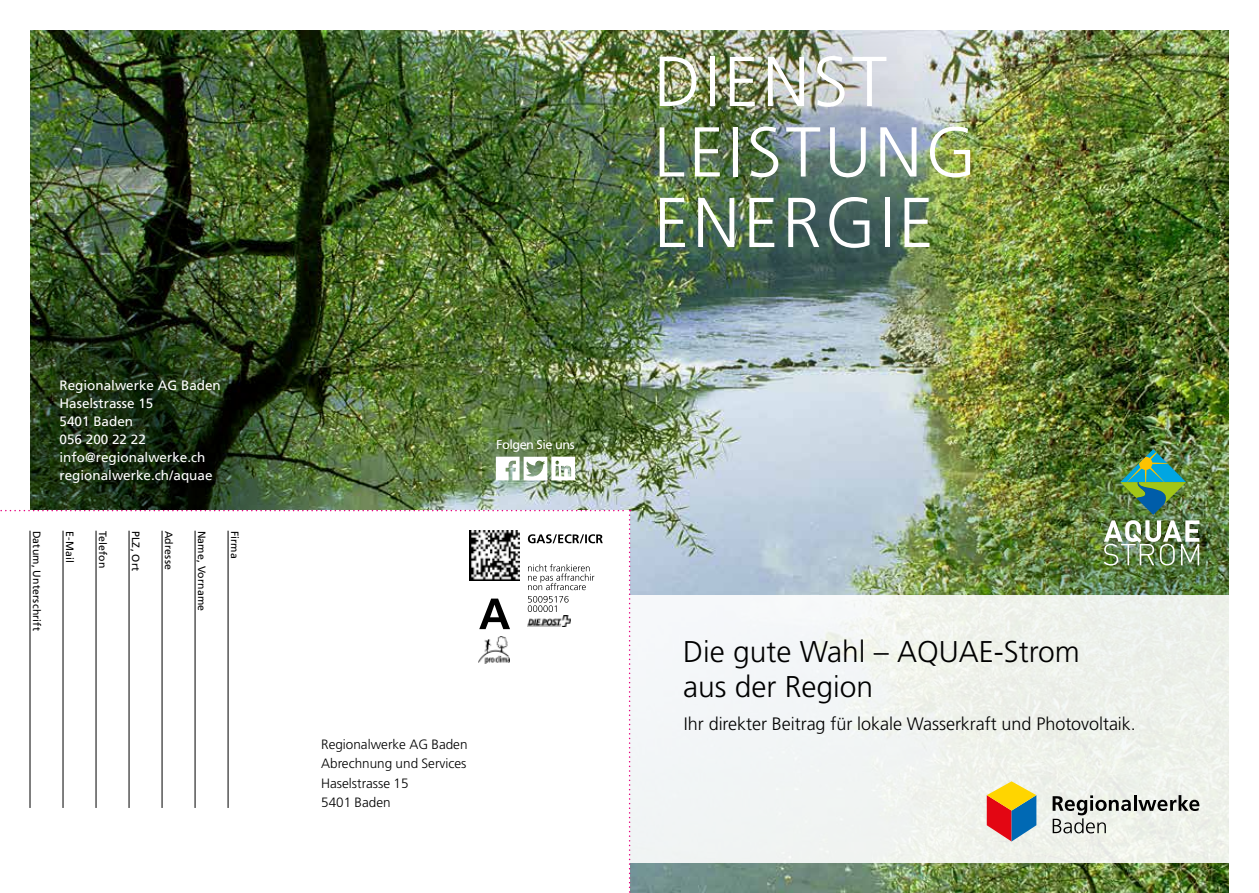
<style>
.page{position:relative;width:1259px;height:893px;background:#fff}
.page>*{position:absolute;margin:0;border:0;box-sizing:border-box;transform-origin:0 0}
.t1{font:300 70.5px/70.5px "Frutiger LT Std";letter-spacing:.05em;color:#fff}
.t2{font:300 30px/34.5px "Frutiger LT Std";color:#000}
.t3{font:300 18px "Frutiger LT Std";letter-spacing:-.005em;color:#000}
.t4{font:13.5px/18px "Frutiger";color:#fff}
.t5{font:300 13.5px/19.5px "Frutiger LT Std";color:#000}
.t6{font:12.75px "Frutiger LT Std";letter-spacing:-.04em;color:#fff}
.t7{font:10.5px "Frutiger";letter-spacing:.015em;color:#000}
</style>
<div class="page">
<img style="left:30px;top:30px;width:1199px;height:863px">
<img style="left:30px;top:155px;width:338px;height:204px">
<img style="left:30px;top:359px;width:380px;height:151px">
<img style="left:906px;top:376px;width:323px;height:219px">
<div style="left:1097px;top:443px;width:109px;height:130px;background:#000;opacity:.3"></div>
<img style="left:1103px;top:449px;width:96px;height:117px">
<img style="left:675px;top:30px;width:401px;height:294px">
<img style="left:602px;top:30px;width:401px;height:168px">
<div style="left:629px;top:595px;width:630px;height:268px;background:linear-gradient(to bottom,#f2f5f2,#f0f3f0)"></div>
<svg style="left:986px;top:781px;width:50px;height:60px;background:#b58e6f"></svg>
<hr style="left:1133px;top:795px;width:3px;height:16px;background:#000">
<svg style="left:1138px;top:795px;width:61px;height:16px"></svg>
<svg style="left:1052px;top:795px;width:79px;height:38px;background:#b4b7b1"></svg>
<svg style="left:0;top:510px;width:630px;height:383px"></svg>
<svg style="left:496px;top:457px;width:79px;height:23px"></svg>
<p class="t4" style="left:60px;top:376px;width:163px">Regionalwerke AG Baden<br>Haselstrasse 15<br>5401 Baden<br>056 200 22 22 info@regionalwerke.ch regionalwerke.ch/aquae</p>
<p class="t7" style="left:43px;top:531px;width:102px;rotate:90deg">Datum, Unterschrift</p>
<p class="t7" style="left:76px;top:531px;width:33px;rotate:90deg">E-Mail</p>
<p class="t7" style="left:109px;top:531px;width:39px;rotate:90deg">Telefon</p>
<p class="t7" style="left:142px;top:531px;width:42px;rotate:90deg">PLZ, Ort</p>
<p class="t7" style="left:175px;top:531px;width:41px;rotate:90deg">Adresse</p>
<p class="t7" style="left:208px;top:531px;width:82px;rotate:90deg">Name, Vorname</p>
<p class="t7" style="left:241px;top:531px;width:29px;rotate:90deg">Firma</p>
<p class="t6" style="left:496px;top:437px;width:80px">Folgen Sie uns</p>
<p class="t5" style="left:321px;top:735px;width:148px">Regionalwerke AG Baden<br>Abrechnung und Services<br>Haselstrasse 15<br>5401 Baden</p>
<h1 class="t1" style="left:654px;top:47px;width:324px">DIENST<br>LEISTUNG<br>ENERGIE</h1>
<h2 class="t2" style="left:683px;top:635px;width:398px">Die gute Wahl – AQUAE-Strom aus der Region</h2>
<h3 class="t3" style="left:684px;top:714px;width:453px">Ihr direkter Beitrag für lokale Wasserkraft und Photovoltaik.</h3>
</div>
